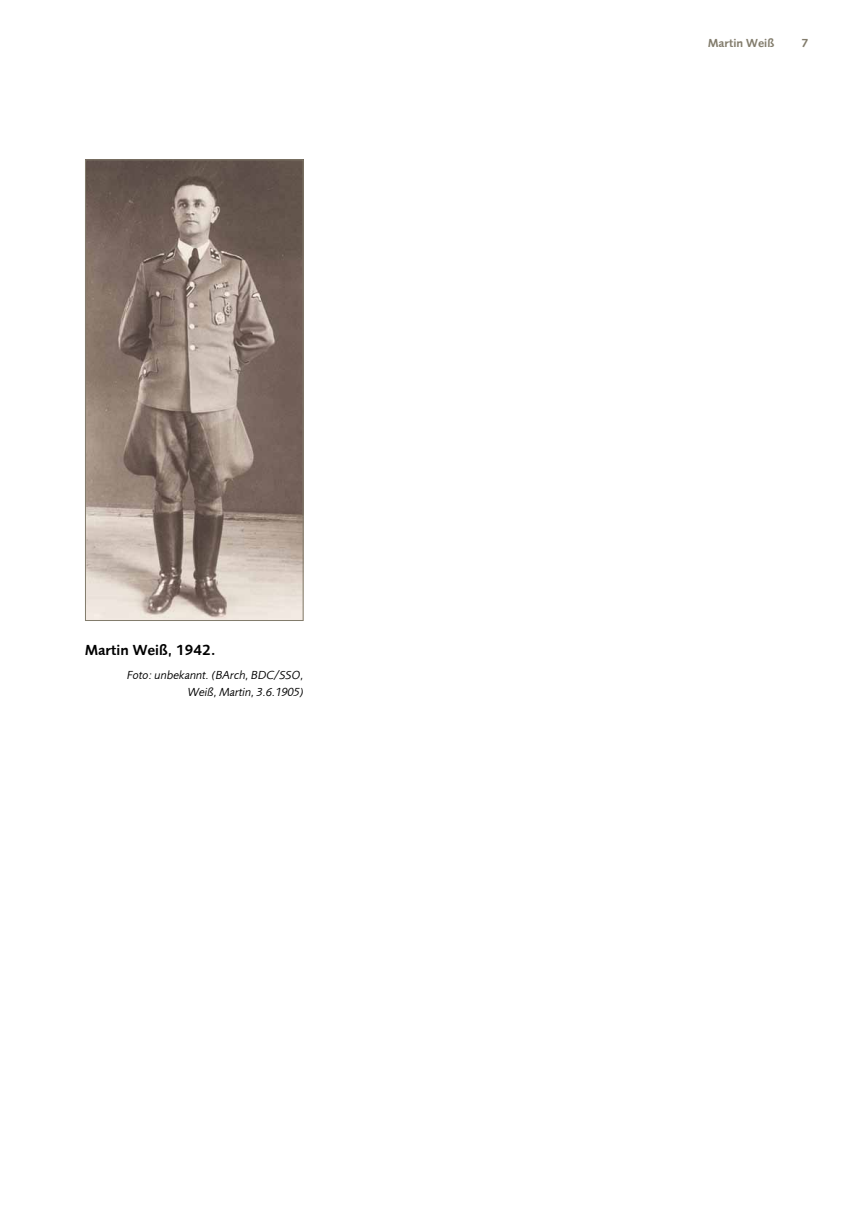
<style>
.page{position:relative;width:851px;height:1212px;background:#fff}
.page>*{position:absolute;margin:0;border:0;box-sizing:border-box;transform-origin:0 0}
.t1{font:15px "Foundry Sans Demi";color:#000}
.t2{font:italic 12px/16.8px "Foundry Sans";color:#000;text-align:right}
.t3{font:12px "Foundry Sans Demi";color:#827c6c}
</style>
<div class="page">
<img style="left:87px;top:161px;width:214px;height:458px">
<div style="left:85px;top:159px;width:218px;height:462px;border:1px solid #827c6c"></div>
<p class="t1" style="left:85px;top:641px;width:132px">Martin Weiß, 1942.</p>
<p class="t2" style="left:127px;top:666px;width:178px">Foto: unbekannt. (BArch, BDC/SSO,<br>Weiß, Martin, 3.6.1905)</p>
<p class="t3" style="left:708px;top:36px;width:68px">Martin Weiß</p>
<p class="t3" style="left:801px;top:36px;width:8px">7</p>
</div>
